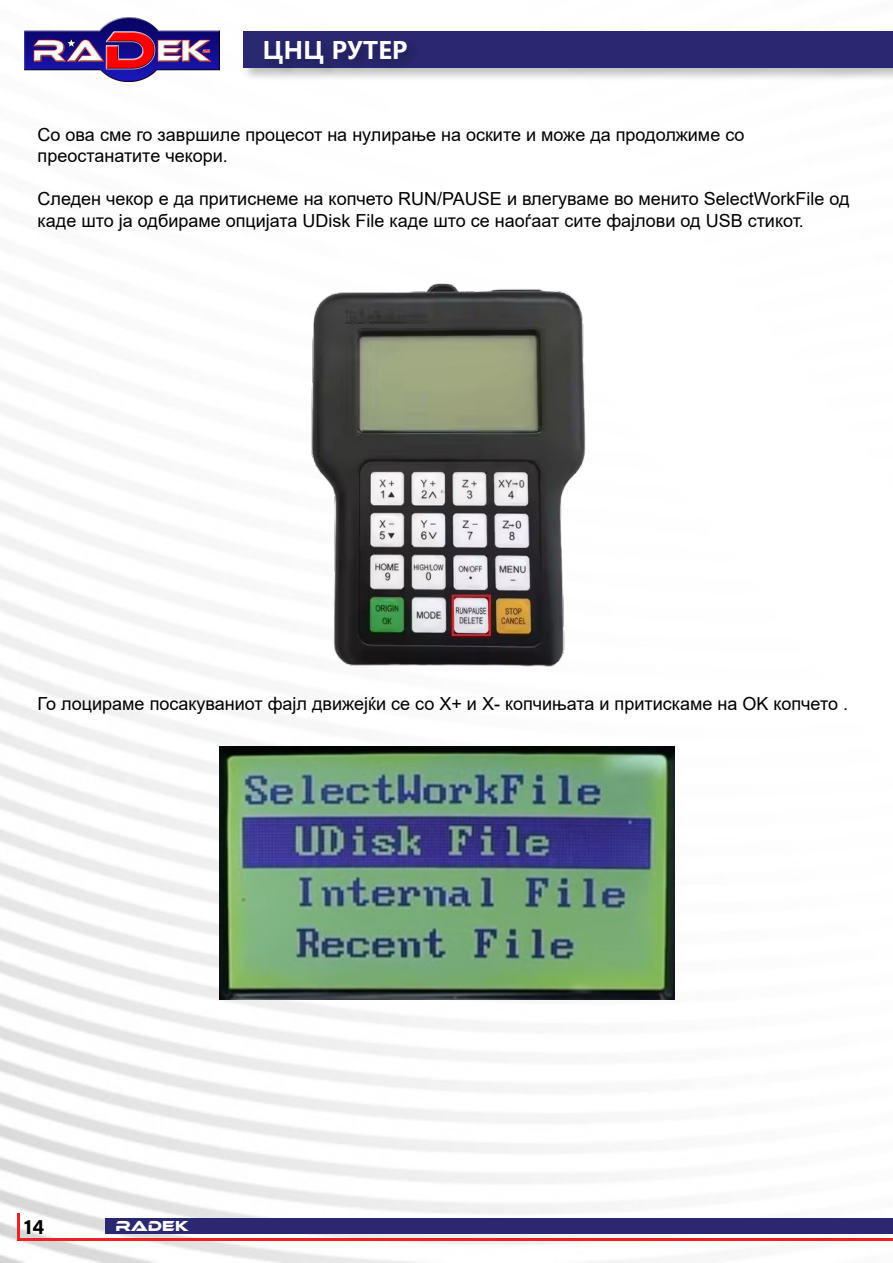
<style>
.page{position:relative;width:893px;height:1263px;background:#fff}
.page>*{position:absolute;margin:0;border:0;box-sizing:border-box;transform-origin:0 0}
.t1{font:700 24px "Microsoft Ya Hei UI";color:#fff}
.t2{font:21px "Acumin Variable Concept";color:#000}
.t3{font:18px/21.6px "Arial";color:#000}
.t4{font:15px "Ethnocentric Rg";color:#fff}
</style>
<div class="page">
<img style="left:0;top:17px;width:893px;height:1246px">
<div style="left:241px;top:29px;width:652px;height:53px;background:#000;opacity:.25"></div>
<div style="left:244px;top:31px;width:649px;height:37px;background:#292870"></div>
<img style="left:24px;top:18px;width:195px;height:64px">
<div style="left:263px;top:38px;width:157px;height:39px;background:#000;opacity:.25"></div>
<div style="left:105px;top:1218px;width:788px;height:15px;background:#292870"></div>
<hr style="left:17px;top:1213px;width:3px;height:27px;background:#ed2124">
<hr style="left:18px;top:1238px;width:875px;height:2px;background:#ed2124">
<img style="left:295px;top:271px;width:303px;height:395px">
<img style="left:219px;top:746px;width:455px;height:254px">
<h1 class="t1" style="left:262px;top:33px;width:147px">ЦНЦ РУТЕР</h1>
<p class="t3" style="left:38px;top:123px;width:708px">Со ова сме го завршиле процесот на нулирање на оските и може да продолжиме со преостанатите чекори.</p>
<p class="t3" style="left:38px;top:188px;width:814px">Следен чекор е да притиснеме на копчето RUN/PAUSE и влегуваме во менито SelectWorkFile од каде што ја одбираме опцијата UDisk File каде што се наоѓаат сите фајлови од USB стикот.</p>
<p class="t3" style="left:38px;top:692px;width:812px">Го лоцираме посакуваниот фајл движејќи се со X+ и X- копчињата и притискаме на OK копчето .</p>
<p class="t2" style="left:24px;top:1212px;width:22px">14</p>
<p class="t4" style="left:116px;top:1216px;width:75px">RADEK</p>
</div>
